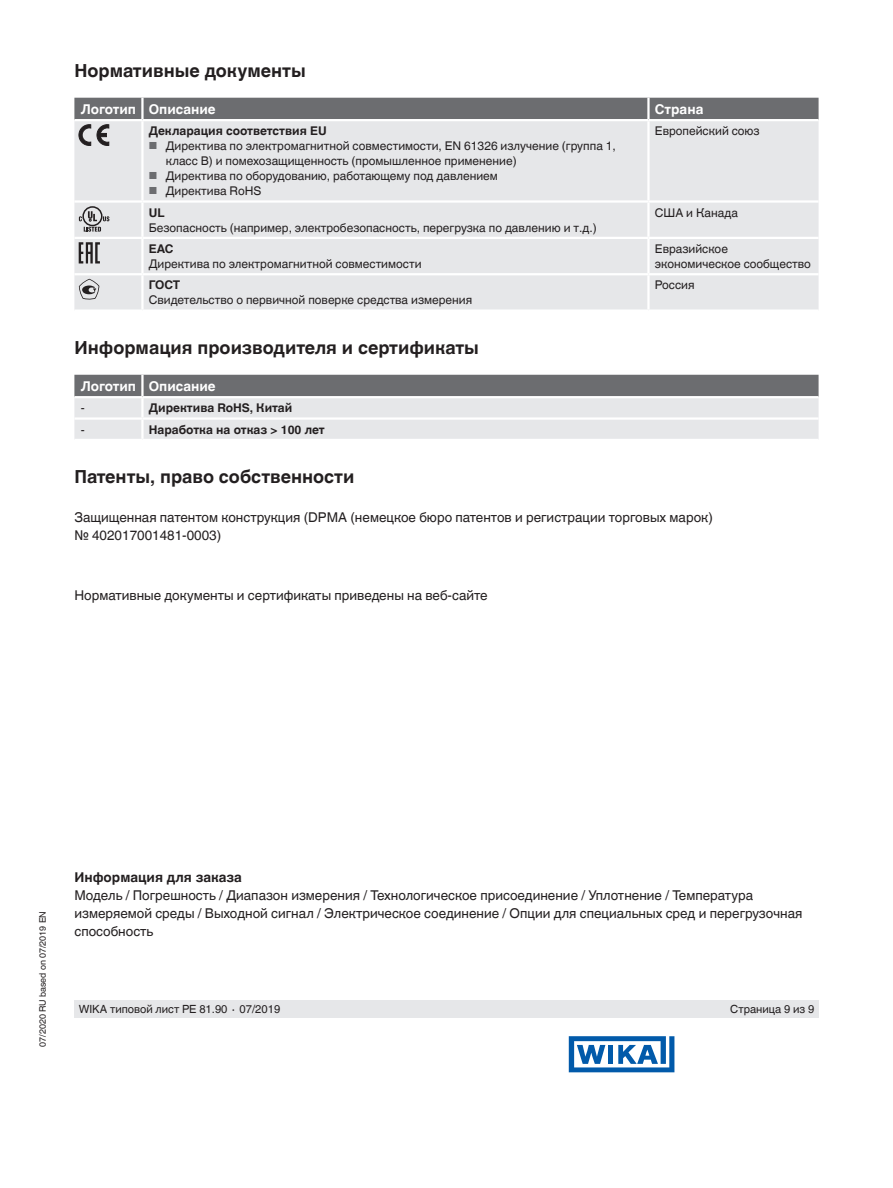
<style>
.page{position:relative;width:893px;height:1188px;background:#fff}
.page>*{position:absolute;margin:0;border:0;box-sizing:border-box;transform-origin:0 0}
.t1{font:700 18px "Helvetica World";color:#231f20}
.t2{font:13.5px/18px "Helvetica World";color:#231f20}
.t3{font:700 13.5px "Helvetica World";color:#fff}
.t4{font:700 13.5px "Helvetica World";color:#231f20}
.t5{font:12px/15px "Helvetica World";color:#231f20}
.t6{font:700 12px "Helvetica World";color:#231f20}
.t7{font:11.25px "Helvetica World";color:#231f20}
.t8{font:9px "Helvetica World";color:#231f20}
.s1{font-size:10.2px;color:#6c6d70}
</style>
<div class="page">
<div style="left:74px;top:1000px;width:745px;height:18px;background:#e6e7e9"></div>
<svg style="left:569px;top:1036px;width:105px;height:36px"></svg>
<div style="left:74px;top:145px;width:745px;height:164px;background:#e6e7e9"></div>
<hr style="left:142px;top:200px;width:506px;height:3px;background:#fff">
<hr style="left:142px;top:237px;width:506px;height:2px;background:#fff">
<hr style="left:142px;top:273px;width:506px;height:2px;background:#fff">
<hr style="left:74px;top:200px;width:68px;height:3px;background:#fff">
<hr style="left:74px;top:237px;width:68px;height:2px;background:#fff">
<hr style="left:648px;top:237px;width:171px;height:2px;background:#fff">
<hr style="left:648px;top:200px;width:171px;height:3px;background:#fff">
<hr style="left:648px;top:273px;width:171px;height:2px;background:#fff">
<hr style="left:74px;top:273px;width:68px;height:2px;background:#fff">
<hr style="left:647px;top:121px;width:3px;height:79px;background:#fff">
<hr style="left:141px;top:121px;width:3px;height:79px;background:#fff">
<hr style="left:647px;top:203px;width:3px;height:34px;background:#fff">
<hr style="left:647px;top:239px;width:3px;height:34px;background:#fff">
<hr style="left:647px;top:275px;width:3px;height:34px;background:#fff">
<hr style="left:141px;top:203px;width:3px;height:34px;background:#fff">
<hr style="left:141px;top:239px;width:3px;height:34px;background:#fff">
<hr style="left:141px;top:275px;width:3px;height:34px;background:#fff">
<svg style="left:74px;top:375px;width:745px;height:64px;background:#babbbe"></svg>
<hr style="left:142px;top:396px;width:677px;height:2px;background:#fff">
<hr style="left:74px;top:417px;width:68px;height:3px;background:#fff">
<hr style="left:142px;top:417px;width:677px;height:3px;background:#fff">
<hr style="left:74px;top:396px;width:68px;height:2px;background:#fff">
<hr style="left:141px;top:398px;width:3px;height:19px;background:#fff">
<hr style="left:141px;top:420px;width:3px;height:19px;background:#fff">
<hr style="left:141px;top:375px;width:3px;height:21px;background:#fff">
<svg style="left:74px;top:98px;width:745px;height:47px;background:#afb0b2"></svg>
<svg style="left:84px;top:227px;width:17px;height:5px"></svg>
<svg style="left:103px;top:216px;width:6px;height:5px"></svg>
<div style="left:82px;top:206px;width:21px;height:20px;border:2px solid #231f20;border-radius:50%"></div>
<svg style="left:88px;top:211px;width:9px;height:10px"></svg>
<svg style="left:79px;top:216px;width:3px;height:5px"></svg>
<svg style="left:79px;top:242px;width:21px;height:22px"></svg>
<svg style="left:79px;top:279px;width:20px;height:21px"></svg>
<h1 class="t1" style="left:74px;top:60px;width:233px">Нормативные документы</h1>
<p class="t3" style="left:81px;top:101px;width:136px">Логотип Описание</p>
<p class="t3" style="left:655px;top:101px;width:50px">Страна</p>
<p class="t6" style="left:149px;top:124px;width:179px">Декларация соответствия EU</p>
<p class="t5" style="left:166px;top:138px;width:451px;text-indent:-17px"><span class="s1">■</span> Директива по электромагнитной совместимости, EN 61326 излучение (группа 1, класс B) и помехозащищенность (промышленное применение)</p>
<p class="t5" style="left:149px;top:168px;width:351px"><span class="s1">■</span> Директива по оборудованию, работающему под давлением</p>
<p class="t5" style="left:149px;top:183px;width:114px"><span class="s1">■</span> Директива RoHS</p>
<p class="t5" style="left:655px;top:123px;width:106px">Европейский союз</p>
<p class="t6" style="left:149px;top:205px;width:17px">UL</p>
<p class="t5" style="left:149px;top:220px;width:449px">Безопасность (например, электробезопасность, перегрузка по давлению и т.д.)</p>
<p class="t5" style="left:655px;top:205px;width:85px">США и Канада</p>
<p class="t6" style="left:149px;top:242px;width:26px">EAC</p>
<p class="t5" style="left:149px;top:256px;width:274px">Директива по электромагнитной совместимости</p>
<p class="t5" style="left:655px;top:241px;width:157px">Евразийское экономическое сообщество</p>
<p class="t6" style="left:149px;top:278px;width:33px">ГОСТ</p>
<p class="t5" style="left:149px;top:293px;width:325px">Свидетельство о первичной поверке средства измерения</p>
<p class="t5" style="left:655px;top:278px;width:41px">Россия</p>
<h1 class="t1" style="left:74px;top:337px;width:406px">Информация производителя и сертификаты</h1>
<p class="t3" style="left:81px;top:378px;width:136px">Логотип Описание</p>
<p class="t5" style="left:81px;top:401px;width:5px">-</p>
<p class="t6" style="left:149px;top:401px;width:145px">Директива RoHS, Китай</p>
<p class="t5" style="left:81px;top:422px;width:5px">-</p>
<p class="t6" style="left:149px;top:422px;width:177px">Наработка на отказ &gt; 100 лет</p>
<h1 class="t1" style="left:74px;top:466px;width:282px">Патенты, право собственности</h1>
<p class="t2" style="left:74px;top:508px;width:640px">Защищенная патентом конструкция (DPMA (немецкое бюро патентов и регистрации торговых марок) № 402017001481-0003)</p>
<p class="t2" style="left:74px;top:586px;width:415px">Нормативные документы и сертификаты приведены на веб-сайте</p>
<p class="t8" style="left:37px;top:1047px;width:137px;rotate:-90deg">07/2020 RU based on 07/2019 EN</p>
<p class="t4" style="left:74px;top:870px;width:169px">Информация для заказа</p>
<p class="t2" style="left:74px;top:886px;width:729px">Модель / Погрешность / Диапазон измерения / Технологическое присоединение / Уплотнение / Температура измеряемой среды / Выходной сигнал / Электрическое соединение / Опции для специальных сред и перегрузочная способность</p>
<p class="t7" style="left:79px;top:1002px;width:203px">WIKA типовой лист PE 81.90 ∙ 07/2019</p>
<p class="t7" style="left:730px;top:1002px;width:86px">Страница 9 из 9</p>
</div>
